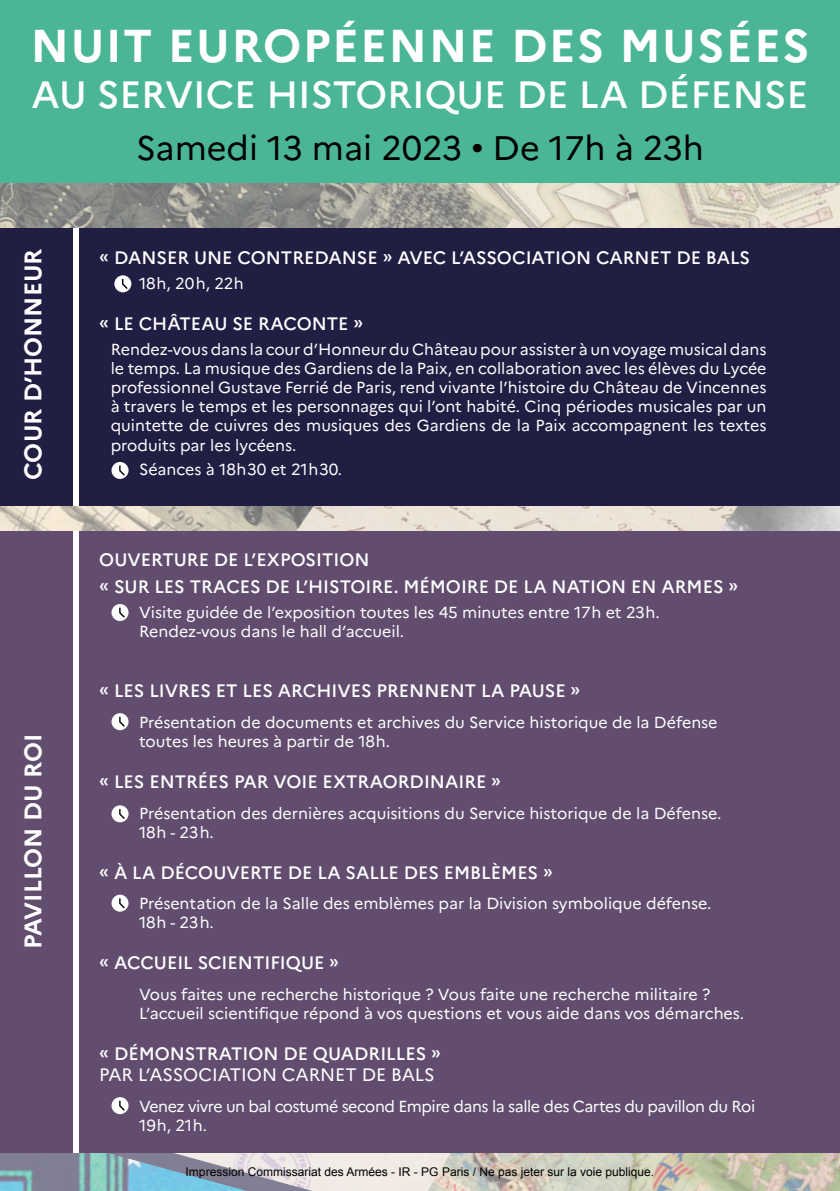
<style>
.page{position:relative;width:840px;height:1191px;background:#fff}
.page>*{position:absolute;margin:0;border:0;box-sizing:border-box;transform-origin:0 0}
.t1{font:700 46px "Marianne";letter-spacing:.03em;color:#fff}
.t2{font:500 38px "Marianne";color:#fff}
.t3{font:34px "Marianne";color:#000}
.t4{font:700 24px "Marianne";color:#fff}
.t5{font:500 18px/27.2px "Marianne";color:#fff}
.t6{font:18px "Marianne";color:#fff}
.t7{font:16px/19.2px "Marianne";color:#fff}
.t8{font:16px/19.2px "Marianne";letter-spacing:-.03em;color:#fff}
.t9{font:12px "Arial";color:#000}
</style>
<div class="page">
<img style="left:518px;top:183px;width:321px;height:45px">
<img style="left:0;top:183px;width:518px;height:45px">
<img style="left:258px;top:217px;width:548px;height:314px">
<img style="left:0;top:506px;width:380px;height:25px">
<img style="left:550px;top:506px;width:289px;height:25px">
<svg style="left:0;top:1152px;width:839px;height:39px"></svg>
<div style="left:0;top:0;width:839px;height:183px;background:#4ab696"></div>
<div style="left:0;top:228px;width:839px;height:278px;background:#211e43"></div>
<div style="left:0;top:531px;width:839px;height:621px;background:#624d6f"></div>
<div style="left:114px;top:275px;width:17px;height:17px;background:#fff;border-radius:50%"></div>
<svg style="left:122px;top:279px;width:5px;height:10px"></svg>
<div style="left:111px;top:462px;width:17px;height:17px;background:#fff;border-radius:50%"></div>
<svg style="left:119px;top:465px;width:6px;height:10px"></svg>
<div style="left:111px;top:604px;width:17px;height:17px;background:#fff;border-radius:50%"></div>
<svg style="left:119px;top:607px;width:6px;height:10px"></svg>
<div style="left:111px;top:713px;width:17px;height:17px;background:#fff;border-radius:50%"></div>
<svg style="left:119px;top:716px;width:6px;height:10px"></svg>
<div style="left:111px;top:805px;width:17px;height:17px;background:#fff;border-radius:50%"></div>
<svg style="left:119px;top:809px;width:6px;height:10px"></svg>
<div style="left:111px;top:894px;width:17px;height:17px;background:#fff;border-radius:50%"></div>
<svg style="left:119px;top:898px;width:6px;height:10px"></svg>
<div style="left:111px;top:1097px;width:17px;height:17px;background:#fff;border-radius:50%"></div>
<svg style="left:119px;top:1100px;width:6px;height:10px"></svg>
<div style="left:73px;top:228px;width:5px;height:278px;background:#fff"></div>
<div style="left:73px;top:531px;width:5px;height:621px;background:#fff"></div>
<h1 class="t1" style="left:31px;top:18px;width:780px">NUIT EUROPÉENNE DES MUSÉES</h1>
<h2 class="t2" style="left:32px;top:71px;width:777px">AU SERVICE HISTORIQUE DE LA DÉFENSE</h2>
<h3 class="t3" style="left:136px;top:127px;width:569px">Samedi 13 mai 2023 • De 17h à 23h</h3>
<h3 class="t4" style="left:18px;top:480px;width:233px;rotate:-90deg">COUR D’HONNEUR</h3>
<h3 class="t4" style="left:18px;top:949px;width:217px;rotate:-90deg">PAVILLON DU ROI</h3>
<p class="t5" style="left:99px;top:244px;width:652px">« DANSER UNE CONTREDANSE » AVEC L’ASSOCIATION CARNET DE BALS</p>
<p class="t7" style="left:139px;top:273px;width:106px">18h, 20 h, 22h</p>
<p class="t5" style="left:99px;top:310px;width:265px">« LE CHÂTEAU SE RACONTE »</p>
<p class="t7" style="left:111px;top:339px;width:657px;text-align:justify">Rendez-vous dans la cour d’Honneur du Château pour assister à un voyage musical dans le temps. La musique des Gardiens de la Paix, en collaboration avec les élèves du Lycée professionnel Gustave Ferrié de Paris, rend vivante l’histoire du Château de Vincennes à travers le temps et les personnages qui l’ont habité. Cinq périodes musicales par un quintette de cuivres des musiques des Gardiens de la Paix accompagnent les textes produits par les lycéens.</p>
<p class="t7" style="left:139px;top:460px;width:204px">Séances à 18h30 et 21h30.</p>
<p class="t5" style="left:99px;top:546px;width:640px">OUVERTURE DE L’EXPOSITION<br>« SUR LES TRACES DE L’HISTOIRE. MÉMOIRE DE LA NATION EN ARMES »</p>
<p class="t7" style="left:139px;top:603px;width:522px">Visite guidée de l’exposition toutes les 45 minutes entre 17h et 23h.<br>Rendez-vous dans le hall d’accueil.</p>
<p class="t5" style="left:99px;top:677px;width:482px">« LES LIVRES ET LES ARCHIVES PRENNENT LA PAUSE »</p>
<p class="t7" style="left:139px;top:712px;width:579px">Présentation de documents et archives du Service historique de la Défense toutes les heures à partir de 18h.</p>
<p class="t5" style="left:99px;top:768px;width:403px">« LES ENTRÉES PAR VOIE EXTRAORDINAIRE »</p>
<p class="t7" style="left:139px;top:803px;width:583px">Présentation des dernières acquisitions du Service historique de la Défense.<br>18h - 23 h.</p>
<p class="t5" style="left:99px;top:858px;width:455px">« À LA DÉCOUVERTE DE LA SALLE DES EMBLÈMES »</p>
<p class="t7" style="left:139px;top:894px;width:573px">Présentation de la Salle des emblèmes par la Division symbolique défense.<br>18h - 23 h.</p>
<p class="t5" style="left:99px;top:949px;width:241px">« ACCUEIL SCIENTIFIQUE »</p>
<p class="t7" style="left:139px;top:984px;width:606px">Vous faites une recherche historique ? Vous faite une recherche militaire ?<br>L’accueil scientifique répond à vos questions et vous aide dans vos démarches.</p>
<p class="t5" style="left:99px;top:1039px;width:343px">« DÉMONSTRATION DE QUADRILLES »</p>
<p class="t6" style="left:99px;top:1064px;width:337px">PAR L’ASSOCIATION CARNET DE BALS</p>
<p class="t8" style="left:139px;top:1096px;width:617px">Venez vivre un bal costumé second Empire dans la salle des Cartes du pavillon du Roi<br>19h, 21h.</p>
<p class="t9" style="left:185px;top:1164px;width:470px">Impression Commissariat des Armées - IR - PG Paris / Ne pas jeter sur la voie publique.</p>
</div>
